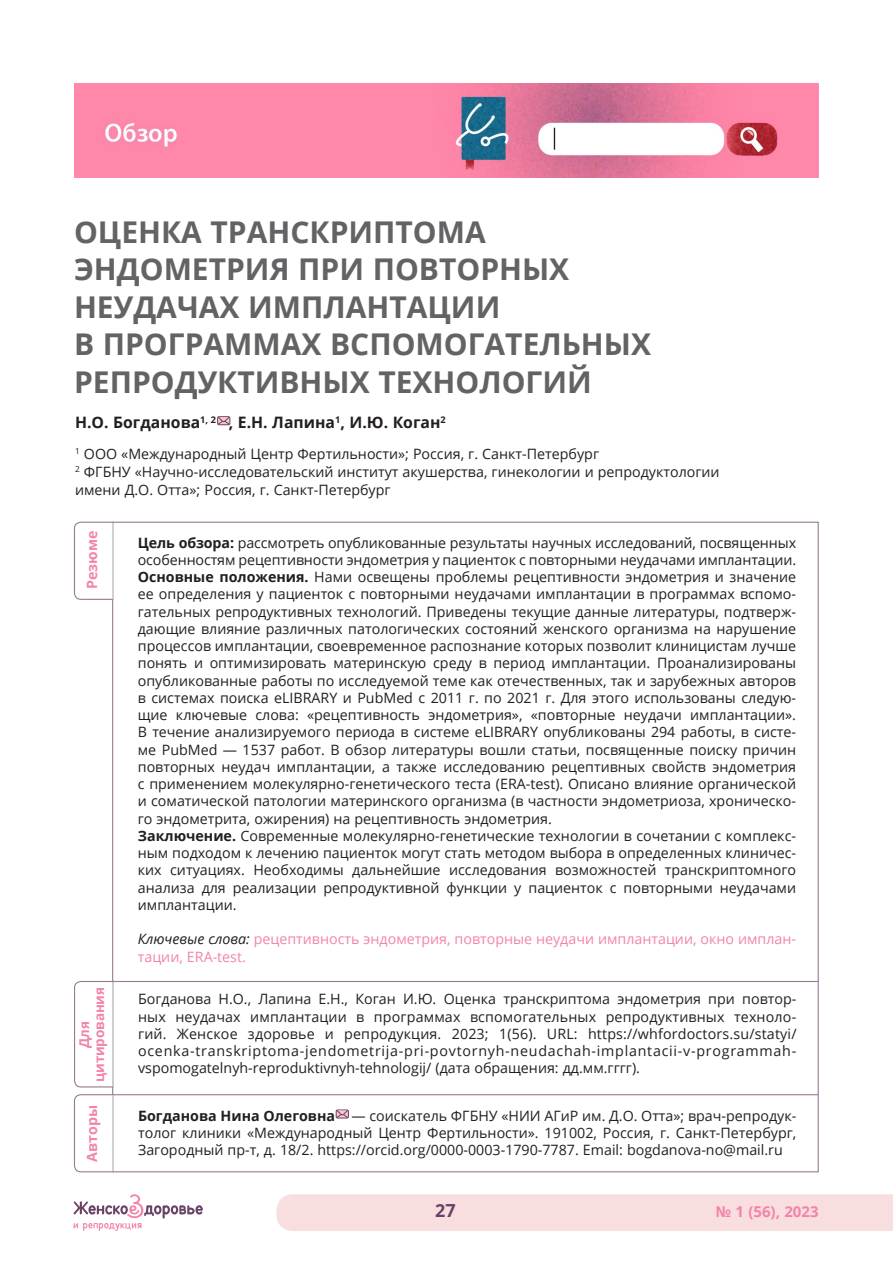
<style>
.page{position:relative;width:893px;height:1263px;background:#fff}
.page>*{position:absolute;margin:0;border:0;box-sizing:border-box;transform-origin:0 0}
.Osnova_text{font:700 30px/37.5px "Open Sans";color:#636366}
.t1{font:700 18px "Open Sans";color:#694366}
.Osnova_text-2{font:700 15.75px "Open Sans";color:#231f20}
.t2{font:700 15px "Open Sans";color:#f284aa}
.Osnova_text-3{font:14.25px/17.2px "Open Sans";color:#231f20;text-align:justify}
.Osnova_text-4{font:14.25px/17.2px "Open Sans";color:#f284aa}
.Osnova_text-5{font:700 14.25px "Open Sans";color:#f284aa}
.Osnova_text-6{font:700 13.5px/15px "Open Sans";letter-spacing:-.01em;color:#f284aa;text-align:center}
.s1{font-weight:700}
.s2{font-style:italic;color:#231f20}
</style>
<div class="page">
<div style="left:276px;top:1194px;width:617px;height:37px;background:#f9dee0"></div>
<svg style="left:73px;top:1194px;width:130px;height:37px"></svg>
<svg style="left:73px;top:521px;width:41px;height:79px"></svg>
<hr style="left:112px;top:1094px;width:706px;height:1px;background:#967c92">
<hr style="left:113px;top:981px;width:706px;height:1px;background:#967c92">
<hr style="left:112px;top:523px;width:1px;height:76px;background:#dcdddf">
<img style="left:74px;top:84px;width:744px;height:93px">
<svg style="left:217px;top:416px;width:13px;height:9px"></svg>
<svg style="left:336px;top:1109px;width:13px;height:10px"></svg>
<svg style="left:73px;top:980px;width:41px;height:193px"></svg>
<hr style="left:112px;top:982px;width:1px;height:104px;background:#dcdddf">
<p class="Osnova_text" style="left:74px;top:212px;width:579px">ОЦЕНКА ТРАНСКРИПТОМА<br>ЭНДОМЕТРИЯ ПРИ ПОВТОРНЫХ<br>НЕУДАЧАХ ИМПЛАНТАЦИИ<br>В ПРОГРАММАХ ВСПОМОГАТЕЛЬНЫХ<br>РЕПРОДУКТИВНЫХ ТЕХНОЛОГИЙ</p>
<p class="Osnova_text-2" style="left:75px;top:411px;width:372px">Н.О. Богданова<sup>1,</sup> <sup>2</sup> , Е.Н. Лапина<sup>1</sup>, И.Ю. Коган<sup>2</sup></p>
<p class="Osnova_text-3" style="left:75px;top:445px;width:525px"><sup>1</sup> ООО «Международный Центр Фертильности»; Россия, г. Санкт-Петербург</p>
<p class="Osnova_text-3" style="left:75px;top:462px;width:646px;line-height:18px"><sup>2</sup> ФГБНУ «Научно-исследовательский институт акушерства, гинекологии и репродуктологии имени Д.О. Отта»; Россия, г. Санкт-Петербург</p>
<p class="Osnova_text-5" style="left:82px;top:589px;width:60px;rotate:-90deg">Резюме</p>
<p class="Osnova_text-3" style="left:138px;top:533px;width:660px"><span class="s1">Цель обзора:</span> рассмотреть опубликованные результаты научных исследований, посвященных особенностям рецептивности эндометрия у пациенток с повторными неудачами имплантации.</p>
<p class="Osnova_text-3" style="left:138px;top:568px;width:660px"><span class="s1">Основные положения.</span> Нами освещены проблемы рецептивности эндометрия и значение ее определения у пациенток с повторными неудачами имплантации в программах вспомо&shy;гательных репродуктивных технологий. Приведены текущие данные литературы, подтверж&shy;дающие влияние различных патологических состояний женского организма на нарушение процессов имплантации, своевременное распознание которых позволит клиницистам лучше понять и оптимизировать материнскую среду в период имплантации. Проанализированы опубликованные работы по исследуемой теме как отечественных, так и зарубежных авторов в системах поиска eLIBRARY и PubMed с 2011 г. по 2021 г. Для этого использованы следую&shy;щие ключевые слова: «рецептивность эндометрия», «повторные неудачи имплантации».<br>В течение анализируемого периода в системе eLIBRARY опубликованы 294 работы, в систе&shy;ме PubMed — 1537 работ. В обзор литературы вошли статьи, посвященные поиску причин повторных неудач имплантации, а также исследованию рецептивных свойств эндометрия с применением молекулярно-генетического теста (ERA-test). Описано влияние органической и соматической патологии материнского организма (в частности эндометриоза, хроническо&shy;го эндометрита, ожирения) на рецептивность эндометрия.</p>
<p class="Osnova_text-3" style="left:138px;top:827px;width:660px"><span class="s1">Заключение.</span> Современные молекулярно-генетические технологии в сочетании с комплекс&shy;ным подходом к лечению пациенток могут стать методом выбора в определенных клиничес&shy;ких ситуациях. Необходимы дальнейшие исследования возможностей транскриптомного анализа для реализации репродуктивной функции у пациенток с повторными неудачами имплантации.</p>
<p class="Osnova_text-4" style="left:138px;top:930px;width:660px"><span class="s2">Ключевые слова:</span> рецептивность эндометрия, повторные неудачи имплантации, окно имплан&shy;тации, ERA-test.</p>
<p class="Osnova_text-3" style="left:138px;top:990px;width:660px">Богданова Н.О., Лапина Е.Н., Коган И.Ю. Оценка транскриптома эндометрия при повтор&shy;ных неудачах имплантации в программах вспомогательных репродуктивных техноло&shy;гий. Женское здоровье и репродукция. 2023; 1(56). URL: https://whfordoctors.su/statyi/ ocenka-transkriptoma-jendometrija-pri-povtornyh-neudachah-implantacii-v-programmah&shy;vspomogatelnyh-reproduktivnyh-tehnologij/ (дата обращения: дд.мм.гггг).</p>
<p class="Osnova_text-6" style="left:76px;top:1082px;width:97px;rotate:-90deg">Для цитирования</p>
<p class="Osnova_text-5" style="left:82px;top:1162px;width:58px;rotate:-90deg">Авторы</p>
<p class="Osnova_text-3" style="left:138px;top:1107px;width:660px"><span class="s1">Богданова Нина Олеговна</span> — соискатель ФГБНУ «НИИ АГиР им. Д.О. Отта»; врач-репродук&shy;толог клиники «Международный Центр Фертильности». 191002, Россия, г. Санкт-Петербург, Загородный пр-т, д. 18/2. https://orcid.org/0000-0003-1790-7787. Email: bogdanova-no@mail.ru</p>
<p class="t1" style="left:435px;top:1198px;width:22px">27</p>
<p class="t2" style="left:716px;top:1201px;width:104px">№ 1 (56), 2023</p>
</div>
